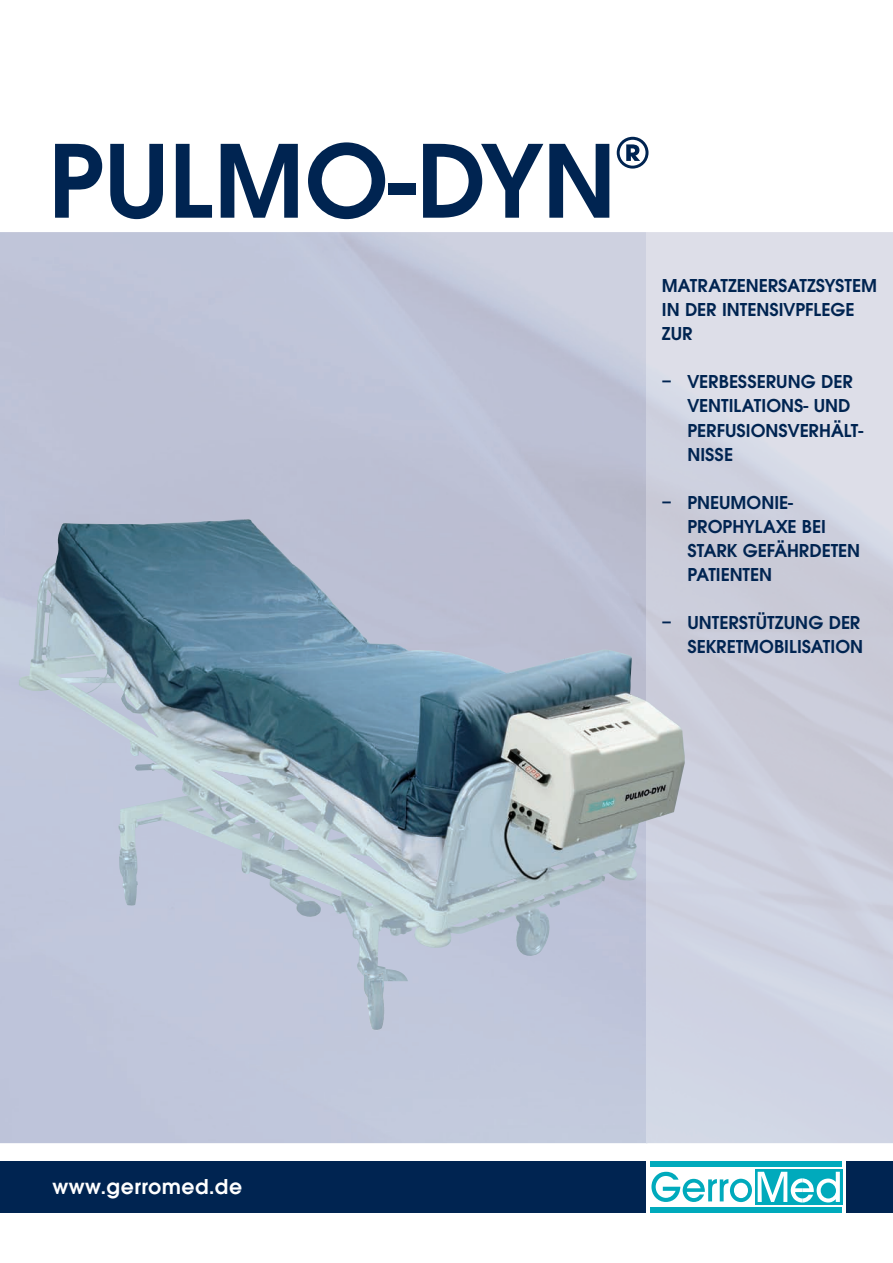
<style>
.page{position:relative;width:893px;height:1263px;background:#fff}
.page>*{position:absolute;margin:0;border:0;box-sizing:border-box;transform-origin:0 0}
.t1{font:600 110.7px "Avant Gard";color:#002451}
.t2{font:600 22.5px "Avant Gard";letter-spacing:.02em;color:#fff}
.t3{font:600 19.5px/24px "Avant Gard";color:#002451}
</style>
<div class="page">
<img style="left:0;top:232px;width:646px;height:911px">
<div style="left:0;top:1161px;width:893px;height:51px;background:#002451"></div>
<div style="left:646px;top:1158px;width:199px;height:58px;background:#fff"></div>
<div style="left:755px;top:1169px;width:87px;height:36px;background:#00aabc"></div>
<div style="left:651px;top:1207px;width:191px;height:5px;background:#00aabc"></div>
<div style="left:651px;top:1161px;width:191px;height:5px;background:#00aabc"></div>
<svg style="left:758px;top:1172px;width:82px;height:30px"></svg>
<svg style="left:651px;top:1172px;width:101px;height:30px"></svg>
<svg style="left:646px;top:232px;width:247px;height:911px;background:#d0d2df"></svg>
<img style="left:19px;top:519px;width:618px;height:462px">
<img style="left:364px;top:972px;width:21px;height:58px">
<h1 class="t1" style="left:48px;top:116px;width:605px">PULMO-DYN<sup>®</sup></h1>
<p class="t3" style="left:662px;top:274px;width:217px">MATRATZENERSATZSYSTEM<br>IN DER INTENSIVPFLEGE<br>ZUR</p>
<p class="t3" style="left:687px;top:370px;width:178px;text-indent:-26px">– VERBESSERUNG DER<br>VENTILATIONS- UND<br>PERFUSIONSVERHÄLT-<br>NISSE</p>
<p class="t3" style="left:687px;top:490px;width:174px;text-indent:-26px">– PNEUMONIE-<br>PROPHYLAXE BEI<br>STARK GEFÄHRDETEN<br>PATIENTEN</p>
<p class="t3" style="left:662px;top:610px;width:203px;text-align:right">– UNTERSTÜTZUNG DER<br>SEKRETMOBILISATION</p>
<p class="t2" style="left:53px;top:1173px;width:191px">www.gerromed.de</p>
</div>
